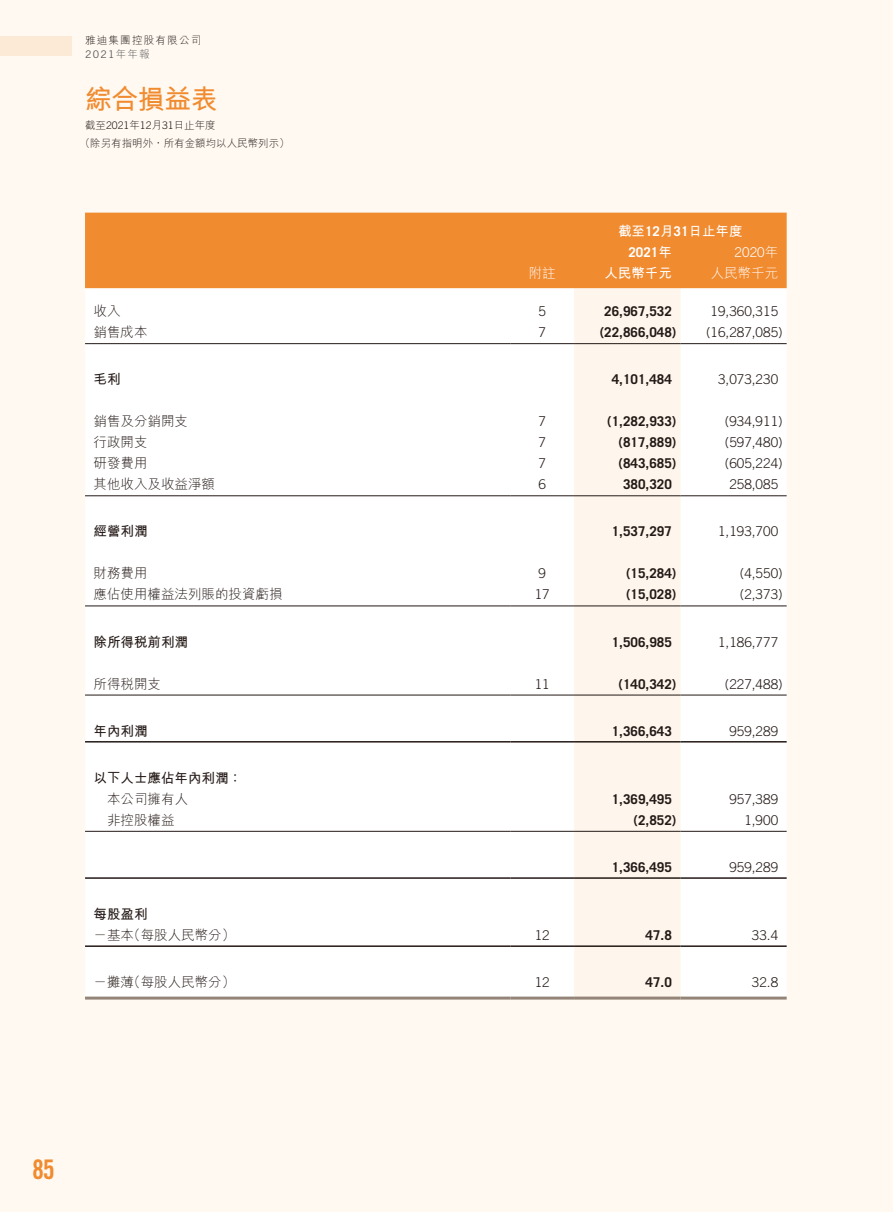
<style>
.page{position:relative;width:893px;height:1212px;background:#fff9f2}
.page>*{position:absolute;margin:0;border:0;box-sizing:border-box;transform-origin:0 0}
.t1{font:27px "M Hei HK Bold E Ten B5 H";letter-spacing:-.02em;color:#f18b30}
.t2{font:27px "Trade Gothic LT Std Bd Cn 20";color:#f18b30}
.t3{font:300 13.5px "Trade Gothic LT Std";color:#231916}
.t4{font:700 13.5px "Trade Gothic LT Std";color:#231916}
.t5{font:13.5px "M Hei HK Light E Ten B5 H";color:#231916}
.t6{font:13.5px "M Hei HK Bold E Ten B5 H";color:#231916}
.t7{font:13.5px "M Hei HK Bold E Ten B5 H";color:#fff}
.t8{font:13.5px "M Hei HK Light E Ten B5 H";color:#fff}
.t9{font:700 13.5px "Trade Gothic LT Std";color:#fff}
.t10{font:300 13.5px "Trade Gothic LT Std";color:#fff}
.t11{font:10.5px/17.7px "M Hei HK Light E Ten B5 H";color:#231916}
.t12{font:10.5px "M Hei HK Light E Ten B5 H";letter-spacing:.12em;color:#231916}
.t13{font:10.5px "Trade Gothic LT Std";color:#595857}
.s1{font-family:"M Hei HK Light E Ten B5 H"}
.s2{font-family:"Trade Gothic LT Std";font-weight:300}
.s3{font-family:"Trade Gothic LT Std";font-weight:700}
.s4{font-family:"M Hei HK Bold E Ten B5 H";font-weight:400}
.s5{font-family:"M Hei HK Light E Ten B5 H";font-weight:400}
</style>
<div class="page">
<div style="left:0;top:37px;width:72px;height:19px;background:#fdead6"></div>
<div style="left:85px;top:213px;width:702px;height:75px;background:#f18b30"></div>
<div style="left:85px;top:288px;width:702px;height:708px;background:#fff"></div>
<svg style="left:574px;top:288px;width:106px;height:708px"></svg>
<hr style="left:85px;top:343px;width:425px;height:1px;background:#231916">
<hr style="left:510px;top:343px;width:64px;height:1px;background:#231916">
<hr style="left:574px;top:343px;width:106px;height:1px;background:#231916">
<hr style="left:680px;top:343px;width:107px;height:1px;background:#231916">
<hr style="left:85px;top:495px;width:425px;height:1px;background:#231916">
<hr style="left:510px;top:495px;width:64px;height:1px;background:#231916">
<hr style="left:574px;top:495px;width:106px;height:1px;background:#231916">
<hr style="left:680px;top:495px;width:107px;height:1px;background:#231916">
<hr style="left:85px;top:605px;width:425px;height:1px;background:#231916">
<hr style="left:510px;top:605px;width:64px;height:1px;background:#231916">
<hr style="left:574px;top:605px;width:106px;height:1px;background:#231916">
<hr style="left:680px;top:605px;width:107px;height:1px;background:#231916">
<hr style="left:85px;top:695px;width:425px;height:1px;background:#231916">
<hr style="left:510px;top:695px;width:64px;height:1px;background:#231916">
<hr style="left:574px;top:695px;width:106px;height:1px;background:#231916">
<hr style="left:680px;top:695px;width:107px;height:1px;background:#231916">
<hr style="left:85px;top:741px;width:425px;height:1px;background:#231916">
<hr style="left:510px;top:741px;width:64px;height:1px;background:#231916">
<hr style="left:574px;top:741px;width:106px;height:1px;background:#231916">
<hr style="left:680px;top:741px;width:107px;height:1px;background:#231916">
<hr style="left:85px;top:831px;width:425px;height:1px;background:#231916">
<hr style="left:510px;top:831px;width:64px;height:1px;background:#231916">
<hr style="left:574px;top:831px;width:106px;height:1px;background:#231916">
<hr style="left:680px;top:831px;width:107px;height:1px;background:#231916">
<hr style="left:85px;top:877px;width:425px;height:2px;background:#231916">
<hr style="left:510px;top:877px;width:64px;height:2px;background:#231916">
<hr style="left:574px;top:877px;width:106px;height:2px;background:#231916">
<hr style="left:680px;top:877px;width:107px;height:2px;background:#231916">
<hr style="left:85px;top:945px;width:425px;height:2px;background:#231916">
<hr style="left:510px;top:945px;width:64px;height:2px;background:#231916">
<hr style="left:574px;top:945px;width:106px;height:2px;background:#231916">
<hr style="left:680px;top:945px;width:107px;height:2px;background:#231916">
<hr style="left:85px;top:996px;width:425px;height:3px;background:#938477">
<hr style="left:510px;top:996px;width:64px;height:3px;background:#938477">
<hr style="left:574px;top:996px;width:106px;height:3px;background:#938477">
<hr style="left:680px;top:996px;width:107px;height:3px;background:#938477">
<p class="t12" style="left:85px;top:36px;width:118px">雅迪集團控股有限公司</p>
<p class="t13" style="left:85px;top:50px;width:66px">2021<span class="s1">年年報</span></p>
<h1 class="t1" style="left:85px;top:89px;width:134px">綜合損益表</h1>
<p class="t11" style="left:80px;top:118px;width:211px;text-indent:5px">截至<span class="s2">2021</span>年<span class="s2">12</span>月<span class="s2">31</span>日止年度<br>（除另有指明外，所有金額均以人民幣列示）</p>
<p class="t7" style="left:618px;top:226px;width:126px">截至<span class="s3">12</span>月<span class="s3">31</span>日止年度</p>
<p class="t9" style="left:628px;top:248px;width:45px">2021<span class="s4">年</span></p>
<p class="t10" style="left:735px;top:248px;width:45px">2020<span class="s5">年</span></p>
<p class="t8" style="left:529px;top:268px;width:28px">附註</p>
<p class="t7" style="left:604px;top:268px;width:69px">人民幣千元</p>
<p class="t8" style="left:711px;top:268px;width:69px">人民幣千元</p>
<p class="t5" style="left:94px;top:306px;width:29px">收入</p>
<p class="t3" style="left:538px;top:307px;width:9px">5</p>
<p class="t4" style="left:604px;top:307px;width:69px">26,967,532</p>
<p class="t3" style="left:711px;top:307px;width:69px">19,360,315</p>
<p class="t5" style="left:94px;top:327px;width:55px">銷售成本</p>
<p class="t3" style="left:538px;top:328px;width:9px">7</p>
<p class="t4" style="left:600px;top:328px;width:78px">(22,866,048)</p>
<p class="t3" style="left:706px;top:328px;width:78px">(16,287,085)</p>
<p class="t6" style="left:94px;top:374px;width:28px">毛利</p>
<p class="t4" style="left:612px;top:375px;width:62px">4,101,484</p>
<p class="t3" style="left:718px;top:375px;width:62px">3,073,230</p>
<p class="t5" style="left:94px;top:416px;width:96px">銷售及分銷開支</p>
<p class="t3" style="left:538px;top:417px;width:9px">7</p>
<p class="t4" style="left:607px;top:417px;width:71px">(1,282,933)</p>
<p class="t3" style="left:725px;top:417px;width:59px">(934,911)</p>
<p class="t5" style="left:94px;top:437px;width:55px">行政開支</p>
<p class="t3" style="left:538px;top:438px;width:9px">7</p>
<p class="t4" style="left:619px;top:438px;width:59px">(817,889)</p>
<p class="t3" style="left:725px;top:438px;width:59px">(597,480)</p>
<p class="t5" style="left:94px;top:458px;width:55px">研發費用</p>
<p class="t3" style="left:538px;top:459px;width:9px">7</p>
<p class="t4" style="left:619px;top:459px;width:59px">(843,685)</p>
<p class="t3" style="left:725px;top:459px;width:59px">(605,224)</p>
<p class="t5" style="left:94px;top:479px;width:123px">其他收入及收益淨額</p>
<p class="t3" style="left:538px;top:480px;width:9px">6</p>
<p class="t4" style="left:623px;top:480px;width:50px">380,320</p>
<p class="t3" style="left:729px;top:480px;width:50px">258,085</p>
<p class="t6" style="left:94px;top:526px;width:55px">經營利潤</p>
<p class="t4" style="left:612px;top:527px;width:62px">1,537,297</p>
<p class="t3" style="left:718px;top:527px;width:62px">1,193,700</p>
<p class="t5" style="left:94px;top:568px;width:55px">財務費用</p>
<p class="t3" style="left:538px;top:569px;width:9px">9</p>
<p class="t4" style="left:626px;top:569px;width:52px">(15,284)</p>
<p class="t3" style="left:740px;top:569px;width:44px">(4,550)</p>
<p class="t5" style="left:94px;top:589px;width:190px">應佔使用權益法列賬的投資虧損</p>
<p class="t3" style="left:535px;top:590px;width:17px">17</p>
<p class="t4" style="left:626px;top:590px;width:52px">(15,028)</p>
<p class="t3" style="left:740px;top:590px;width:44px">(2,373)</p>
<p class="t6" style="left:94px;top:636px;width:96px">除所得稅前利潤</p>
<p class="t4" style="left:612px;top:637px;width:62px">1,506,985</p>
<p class="t3" style="left:718px;top:637px;width:62px">1,186,777</p>
<p class="t5" style="left:94px;top:678px;width:69px">所得稅開支</p>
<p class="t3" style="left:535px;top:679px;width:17px">11</p>
<p class="t4" style="left:619px;top:679px;width:59px">(140,342)</p>
<p class="t3" style="left:725px;top:679px;width:59px">(227,488)</p>
<p class="t6" style="left:94px;top:725px;width:55px">年內利潤</p>
<p class="t4" style="left:612px;top:726px;width:62px">1,366,643</p>
<p class="t3" style="left:729px;top:726px;width:50px">959,289</p>
<p class="t6" style="left:94px;top:773px;width:150px">以下人士應佔年內利潤：</p>
<p class="t5" style="left:107px;top:794px;width:82px">本公司擁有人</p>
<p class="t4" style="left:612px;top:794px;width:62px">1,369,495</p>
<p class="t3" style="left:729px;top:794px;width:50px">957,389</p>
<p class="t5" style="left:107px;top:815px;width:69px">非控股權益</p>
<p class="t4" style="left:634px;top:815px;width:44px">(2,852)</p>
<p class="t3" style="left:744px;top:815px;width:35px">1,900</p>
<p class="t4" style="left:612px;top:862px;width:62px">1,366,495</p>
<p class="t3" style="left:729px;top:862px;width:50px">959,289</p>
<p class="t6" style="left:94px;top:909px;width:55px">每股盈利</p>
<p class="t5" style="left:94px;top:930px;width:143px">－基本（每股人民幣分）</p>
<p class="t3" style="left:535px;top:930px;width:17px">12</p>
<p class="t4" style="left:646px;top:930px;width:28px">47.8</p>
<p class="t3" style="left:752px;top:930px;width:28px">33.4</p>
<p class="t5" style="left:94px;top:977px;width:143px">－攤薄（每股人民幣分）</p>
<p class="t3" style="left:535px;top:977px;width:17px">12</p>
<p class="t4" style="left:646px;top:977px;width:28px">47.0</p>
<p class="t3" style="left:752px;top:977px;width:28px">32.8</p>
<h1 class="t2" style="left:32px;top:1160px;width:24px">85</h1>
</div>
